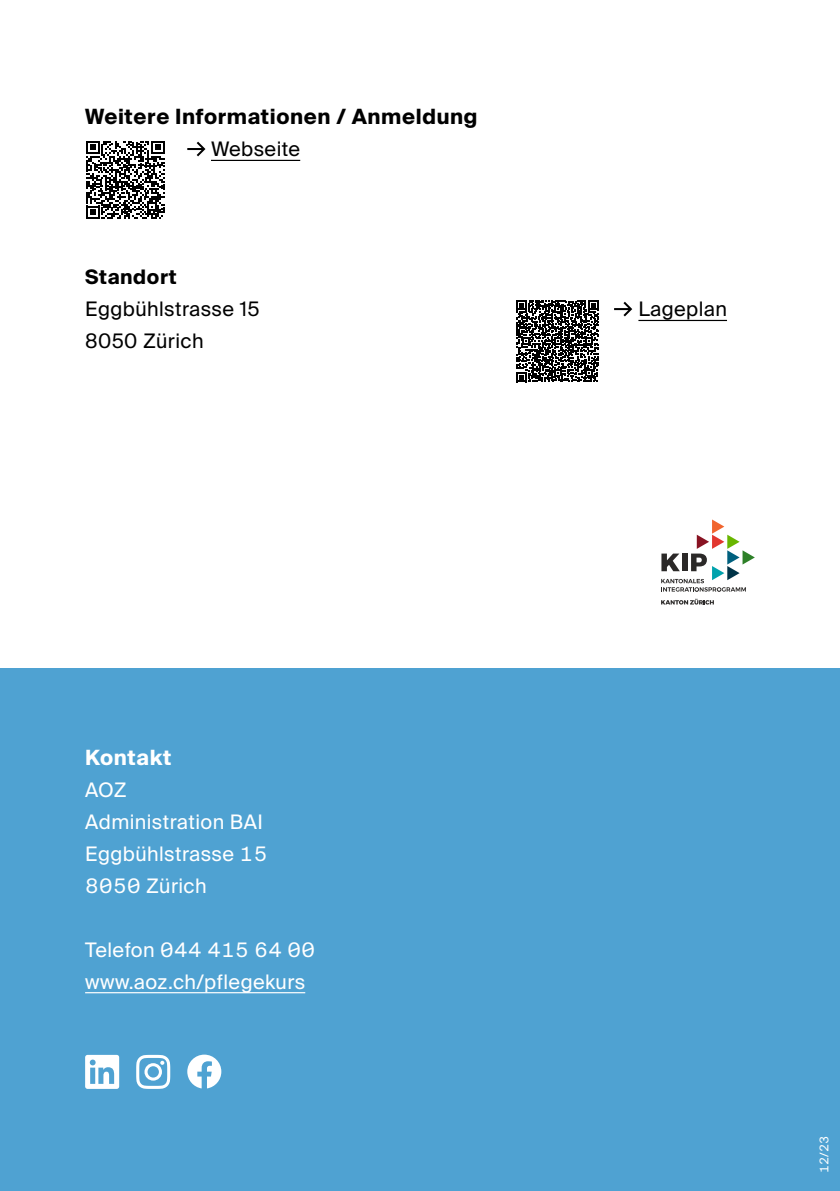
<style>
.page{position:relative;width:840px;height:1191px;background:#fff}
.page>*{position:absolute;margin:0;border:0;box-sizing:border-box;transform-origin:0 0}
.t1{font:700 21px "Suisse Intl";letter-spacing:.03em;color:#000}
.t2{font:700 21px "Suisse Intl";letter-spacing:.03em;color:#fff}
.t3{font:20px/32px "Suisse Intl";letter-spacing:.02em;color:#fff}
.t4{font:20px/32px "Suisse Intl";letter-spacing:.02em;color:#000}
.t5{font:700 20px "Suisse Intl";letter-spacing:.03em;color:#000}
.t6{font:12px "Suisse Intl";color:#fff}
</style>
<div class="page">
<div style="left:0;top:668px;width:839px;height:523px;background:#4fa2d2"></div>
<svg style="left:661px;top:598px;width:52px;height:6px"></svg>
<svg style="left:661px;top:519px;width:93px;height:73px"></svg>
<hr style="left:85px;top:992px;width:220px;height:1px;background:#fff">
<hr style="left:211px;top:160px;width:89px;height:1px;background:#000">
<svg style="left:187px;top:142px;width:18px;height:14px"></svg>
<svg style="left:86px;top:141px;width:78px;height:78px"></svg>
<svg style="left:516px;top:300px;width:82px;height:82px"></svg>
<hr style="left:638px;top:320px;width:88px;height:1px;background:#000">
<svg style="left:614px;top:302px;width:18px;height:14px"></svg>
<svg style="left:85px;top:1054px;width:34px;height:35px"></svg>
<svg style="left:136px;top:1054px;width:34px;height:35px"></svg>
<svg style="left:187px;top:1054px;width:34px;height:34px"></svg>
<p class="t1" style="left:85px;top:105px;width:394px">Weitere Informationen / Anmeldung</p>
<p class="t4" style="left:211px;top:133px;width:91px">Webseite</p>
<p class="t5" style="left:85px;top:266px;width:93px">Standort</p>
<p class="t4" style="left:85px;top:293px;width:176px">Eggbühlstrasse 15<br>8050 Zürich</p>
<p class="t2" style="left:85px;top:745px;width:88px">Kontakt</p>
<p class="t3" style="left:85px;top:773px;width:183px">AOZ<br>Administration BAI<br>Eggbühlstrasse 15<br>8050 Zürich</p>
<p class="t3" style="left:85px;top:933px;width:231px">Telefon 044 415 64 00 www.aoz.ch/pflegekurs</p>
<p class="t4" style="left:638px;top:293px;width:90px">Lageplan</p>
<p class="t6" style="left:817px;top:1173px;width:40px;rotate:-90deg">12/23</p>
</div>
